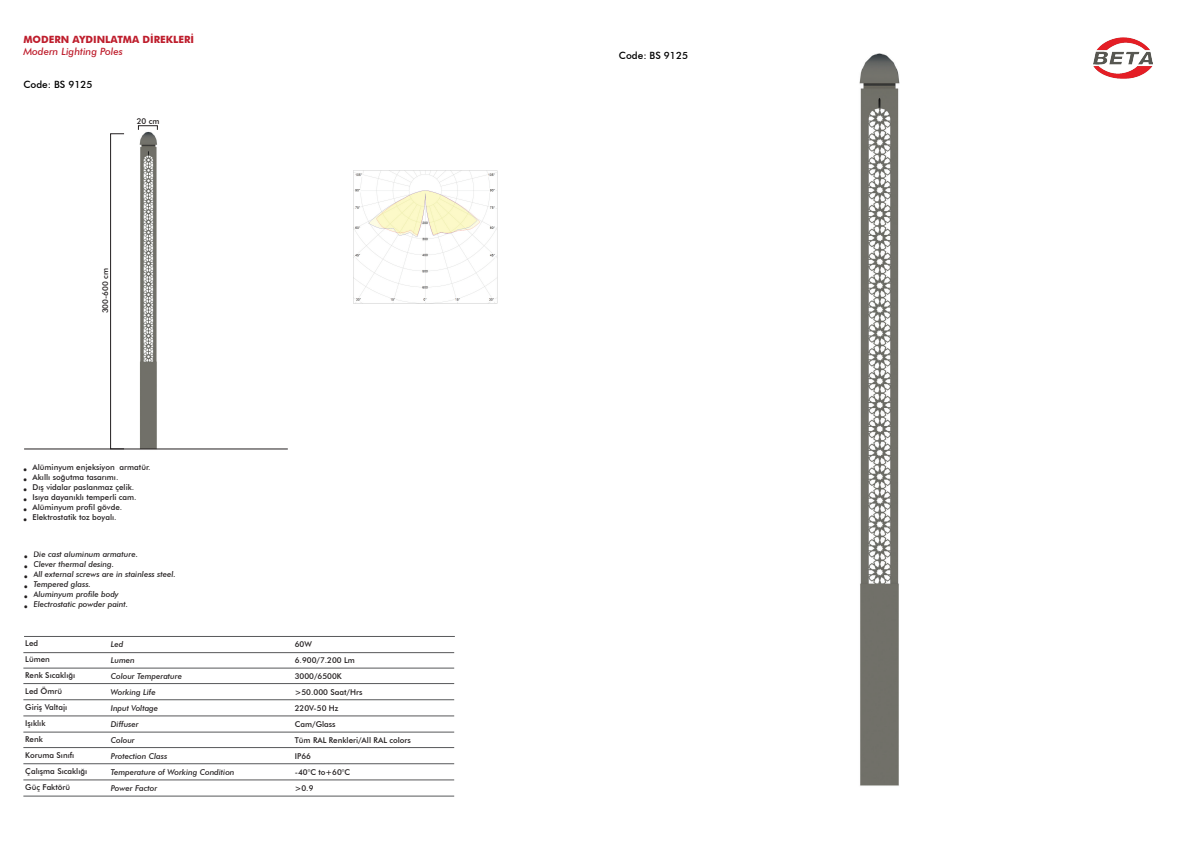
<style>
.page{position:relative;width:1191px;height:842px;background:#fff}
.page>*{position:absolute;margin:0;border:0;box-sizing:border-box;transform-origin:0 0}
.t1{font:700 19px/37.5px "Minion Pro";color:#231f20}
.t2{font:700 10px "Futura BT";color:#be1d2c}
.t3{font:500 10px "Futura BT";color:#000}
.t4{font:italic 500 10px "Futura BT";color:#be1d2c}
.t5{font:500 8px/16px "Futura BT";color:#231f20}
.t6{font:italic 500 8px/16px "Futura BT";color:#231f20}
.s1{color:#fff}
</style>
<div class="page">
<img style="left:1093px;top:37px;width:59px;height:42px">
<img style="left:128px;top:125px;width:41px;height:324px">
<hr style="left:24px;top:449px;width:264px;height:1px;background:#231f20">
<hr style="left:23px;top:652px;width:431px;height:1px;background:#57585a">
<hr style="left:24px;top:636px;width:431px;height:1px;background:#57585a">
<hr style="left:23px;top:668px;width:431px;height:1px;background:#57585a">
<hr style="left:23px;top:683px;width:431px;height:1px;background:#57585a">
<hr style="left:23px;top:699px;width:431px;height:1px;background:#57585a">
<hr style="left:23px;top:716px;width:431px;height:1px;background:#57585a">
<hr style="left:23px;top:732px;width:431px;height:1px;background:#57585a">
<hr style="left:23px;top:747px;width:431px;height:1px;background:#57585a">
<hr style="left:23px;top:763px;width:431px;height:1px;background:#57585a">
<hr style="left:23px;top:780px;width:431px;height:1px;background:#57585a">
<hr style="left:23px;top:796px;width:431px;height:1px;background:#57585a">
<div style="left:110px;top:134px;width:14px;height:315px;border:1px solid #231f20"></div>
<img style="left:859px;top:53px;width:41px;height:733px">
<img style="left:353px;top:170px;width:144px;height:134px">
<p class="t2" style="left:23px;top:33px;width:172px">MODERN AYDINLATMA DİREKLERİ</p>
<p class="t4" style="left:23px;top:45px;width:101px">Modern Lighting Poles</p>
<p class="t3" style="left:23px;top:79px;width:77px">Code: BS 9125<span class="s1">6</span></p>
<p class="t5" style="left:137px;top:113px;width:24px">20 cm</p>
<p class="t5" style="left:97px;top:313px;width:47px;rotate:-90deg">300-600 cm</p>
<p class="t5" style="left:32px;top:462px;width:120px;line-height:10px">Alüminyum enjeksiyon armatür.<br>Akıllı soğutma tasarımı.<br>Dış vidalar paslanmaz çelik.<br>Isıya dayanıklı temperli cam.<br>Alüminyum profil gövde.<br>Elektrostatik toz boyalı.</p>
<p class="t6" style="left:33px;top:549px;width:144px;line-height:10px">Die cast aluminum armature.<br>Clever thermal desing.<br>All external screws are in stainless steel.<br>Tempered glass.<br>Aluminyum profile body<br>Electrostatic powder paint.</p>
<h1 class="t1" style="left:23px;top:446px;width:6px">.</h1>
<h1 class="t1" style="left:23px;top:456px;width:6px">.</h1>
<h1 class="t1" style="left:23px;top:466px;width:6px">.</h1>
<h1 class="t1" style="left:23px;top:476px;width:6px">.</h1>
<h1 class="t1" style="left:23px;top:486px;width:6px">.</h1>
<h1 class="t1" style="left:23px;top:496px;width:7px">. .</h1>
<h1 class="t1" style="left:24px;top:543px;width:6px">.</h1>
<h1 class="t1" style="left:24px;top:553px;width:6px">.</h1>
<h1 class="t1" style="left:24px;top:563px;width:6px">.</h1>
<h1 class="t1" style="left:24px;top:573px;width:6px">.</h1>
<h1 class="t1" style="left:24px;top:583px;width:6px">.</h1>
<p class="t5" style="left:25px;top:635px;width:63px">Led<br>Lümen<br>Renk Sıcaklığı<br>Led Ömrü<br>Giriş Valtajı<br>Işıklık<br>Renk<br>Koruma Sınıfı<br>Çalışma Sıcaklığı<br>Güç Faktörü</p>
<p class="t6" style="left:111px;top:636px;width:125px">Led<br>Lumen<br>Colour Temperature<br>Working Life<br>Input Voltage<br>Diffuser<br>Colour<br>Protection Class<br>Temperature of Working Condition<br>Power Factor</p>
<p class="t5" style="left:295px;top:636px;width:118px">60W<br>6.900/7.200 Lm<br>3000/6500K<br>&gt;50.000 Saat/Hrs<br>220V-50 Hz<br>Cam/Glass<br>Tüm RAL Renkleri/All RAL colors<br>IP66<br>-40°C to+60°C<br>&gt;0.9</p>
<p class="t3" style="left:619px;top:50px;width:71px">Code: BS 9125</p>
</div>
